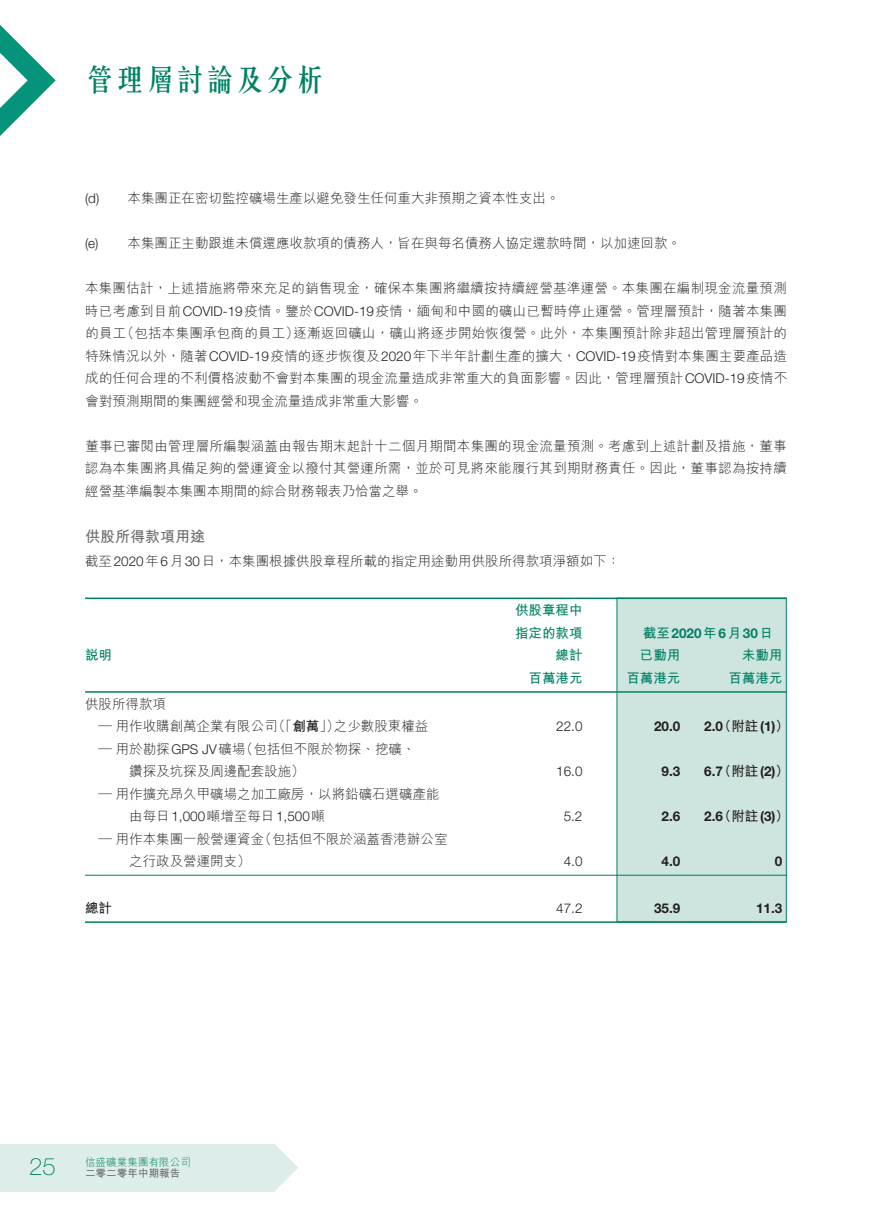
<style>
.page{position:relative;width:893px;height:1212px;background:#fff}
.page>*{position:absolute;margin:0;border:0;box-sizing:border-box;transform-origin:0 0}
.t1{font:500 30px "C Song 3 HK";color:#008164}
.t2{font:100 24px "Helvetica Neue LT Std";color:#008164}
.t3{font:700 15px "M Hei HK";color:#6c6d70}
.t4{font:300 13.5px/22.5px "M Hei HK";color:#231f20}
.t5{font:300 13.5px/22.5px "M Hei HK";letter-spacing:.02em;color:#231f20;text-align:right}
.t6{font:300 13.5px "Helvetica Neue LT Std";color:#231f20}
.t7{font:700 13.5px "M Hei HK";color:#008164}
.t8{font:700 13.5px "Helvetica Neue LT Std";color:#231f20}
.t9{font:700 13.5px "M Hei HK";color:#231f20}
.t10{font:700 13.5px "Helvetica Neue LT Std";color:#008164}
.t11{font:300 10.5px "M Hei HK";letter-spacing:.01em;color:#008164}
.t12{font:700 10.5px "M Hei HK";letter-spacing:.01em;color:#6c6d70}
.s1{font-family:"Helvetica Neue LT Std"}
.s2{font-family:"M Hei HK"}
.s3{font-weight:700}
</style>
<div class="page">
<div style="left:0;top:1144px;width:275px;height:47px;background:#ddede9"></div>
<svg style="left:275px;top:1145px;width:23px;height:46px"></svg>
<svg style="left:0;top:25px;width:56px;height:111px"></svg>
<div style="left:617px;top:598px;width:170px;height:324px;background:#cee4de;border:1px solid #008164"></div>
<hr style="left:85px;top:597px;width:702px;height:2px;background:#008164">
<hr style="left:85px;top:691px;width:702px;height:2px;background:#008164">
<hr style="left:85px;top:875px;width:702px;height:1px;background:#008164">
<hr style="left:85px;top:921px;width:702px;height:2px;background:#008164">
<h1 class="t1" style="left:85px;top:64px;width:241px">管理層討論及分析</h1>
<p class="t6" style="left:85px;top:190px;width:16px">)d(</p>
<p class="t4" style="left:128px;top:187px;width:434px">本集團正在密切監控礦場生產以避免發生任何重大非預期之資本性支出。</p>
<p class="t4" style="left:128px;top:232px;width:555px">本集團正主動跟進未償還應收款項的債務人，旨在與每名債務人協定還款時間，以加速回款。</p>
<p class="t6" style="left:85px;top:235px;width:15px">)e(</p>
<p class="t5" style="left:85px;top:277px;width:704px">本集團估計，上述措施將帶來充足的銷售現金，確保本集團將繼續按持續經營基準運營。本集團在編制現金流量預測時已考慮到目前<span class="s1">COVID-19</span>疫情。鑒於<span class="s1">COVID-19</span>疫情，緬甸和中國的礦山已暫時停止運營。管理層預計，隨著本集團逐漸返回礦山，礦山將逐步開始恢復營。此外，本集團預計除非超出管理層預計的</p>
<p class="t4" style="left:121px;top:322px;width:180px">（包括本集團承包商的員工）</p>
<p class="t4" style="left:85px;top:322px;width:703px">的員工<br>特殊情況以外，隨著<span class="s1">COVID-19</span>疫情的逐步恢復及<span class="s1">2020</span>年下半年計劃生產的擴大，<span class="s1">COVID-19</span>疫情對本集團主要產品造成的任何合理的不利價格波動不會對本集團的現金流量造成非常重大的負面影響。因此，管理層預計<span class="s1">COVID-19</span>疫情不會對預測期間的集團經營和現金流量造成非常重大影響。</p>
<p class="t4" style="left:85px;top:434px;width:703px;text-align:justify">董事已審閱由管理層所編製涵蓋由報告期末起計十二個月期間本集團的現金流量預測。考慮到上述計劃及措施，董事認為本集團將具備足夠的營運資金以撥付其營運所需，並於可見將來能履行其到期財務責任。因此，董事認為按持續經營基準編製本集團本期間的綜合財務報表乃恰當之舉。</p>
<p class="t3" style="left:85px;top:526px;width:122px">供股所得款項用途</p>
<p class="t4" style="left:85px;top:550px;width:537px">截至<span class="s1">2020</span>年<span class="s1">6</span>月<span class="s1">30</span>日，本集團根據供股章程所載的指定用途動用供股所得款項淨額如下：</p>
<p class="t7" style="left:515px;top:600px;width:69px">供股章程中</p>
<p class="t10" style="left:643px;top:624px;width:132px"><span class="s2">截至</span>2020<span class="s2">年</span>6<span class="s2">月</span>30<span class="s2">日</span></p>
<p class="t7" style="left:515px;top:623px;width:69px">指定的款項</p>
<p class="t7" style="left:85px;top:645px;width:28px">說明</p>
<p class="t7" style="left:556px;top:645px;width:28px">總計</p>
<p class="t7" style="left:640px;top:645px;width:42px">已動用</p>
<p class="t7" style="left:742px;top:645px;width:42px">未動用</p>
<p class="t7" style="left:528px;top:668px;width:55px">百萬港元</p>
<p class="t7" style="left:626px;top:668px;width:55px">百萬港元</p>
<p class="t7" style="left:728px;top:668px;width:56px">百萬港元</p>
<p class="t4" style="left:85px;top:692px;width:82px">供股所得款項</p>
<p class="t4" style="left:272px;top:715px;width:69px">（「<span class="s3">創萬</span>」）</p>
<p class="t4" style="left:334px;top:715px;width:96px">之少數股東權益</p>
<p class="t4" style="left:240px;top:715px;width:177px;text-indent:-141px">— 用作收購創萬企業有限公司<br>（包括但不限於物探、挖礦、</p>
<p class="t4" style="left:98px;top:737px;width:149px">— 用於勘探<span class="s1">GPS JV</span>礦場</p>
<p class="t6" style="left:556px;top:718px;width:28px">22.0</p>
<p class="t8" style="left:654px;top:718px;width:28px">20.0</p>
<p class="t9" style="left:718px;top:716px;width:73px">（附註 (<span class="s1">(1)</span></p>
<p class="t8" style="left:704px;top:718px;width:20px">2.0</p>
<p class="t4" style="left:129px;top:760px;width:177px">鑽探及坑探及周邊配套設施）</p>
<p class="t4" style="left:98px;top:782px;width:343px">— 用作擴充昂久甲礦場之加工廠房，以將鉛礦石選礦產能</p>
<p class="t6" style="left:556px;top:763px;width:28px">16.0</p>
<p class="t8" style="left:661px;top:763px;width:20px">9.3</p>
<p class="t9" style="left:718px;top:761px;width:73px">（附註 (<span class="s1">(2)</span></p>
<p class="t8" style="left:704px;top:763px;width:20px">6.7</p>
<p class="t6" style="left:129px;top:808px;width:197px"><span class="s2">由每日</span>1,000<span class="s2">噸增至每日</span>1,500<span class="s2">噸</span></p>
<p class="t4" style="left:259px;top:827px;width:191px">（包括但不限於涵蓋香港辦公室</p>
<p class="t4" style="left:98px;top:827px;width:167px">— 用作本集團一般營運資金</p>
<p class="t6" style="left:564px;top:808px;width:20px">5.2</p>
<p class="t8" style="left:661px;top:808px;width:20px">2.6</p>
<p class="t9" style="left:718px;top:806px;width:73px">（附註 (<span class="s1">(3)</span></p>
<p class="t8" style="left:704px;top:808px;width:20px">2.6</p>
<p class="t4" style="left:129px;top:850px;width:123px">之行政及營運開支(</p>
<p class="t6" style="left:564px;top:853px;width:20px">4.0</p>
<p class="t8" style="left:662px;top:853px;width:20px">4.0</p>
<p class="t8" style="left:775px;top:853px;width:9px">0</p>
<p class="t9" style="left:85px;top:898px;width:28px">總計</p>
<p class="t6" style="left:556px;top:900px;width:28px">47.2</p>
<p class="t8" style="left:654px;top:899px;width:28px">35.9</p>
<p class="t8" style="left:756px;top:899px;width:28px">11.3</p>
<p class="t11" style="left:85px;top:1156px;width:107px">信盛礦業集團有限公司</p>
<h2 class="t2" style="left:29px;top:1153px;width:28px">25</h2>
<p class="t12" style="left:85px;top:1165px;width:97px">二零二零年中期報告</p>
</div>
